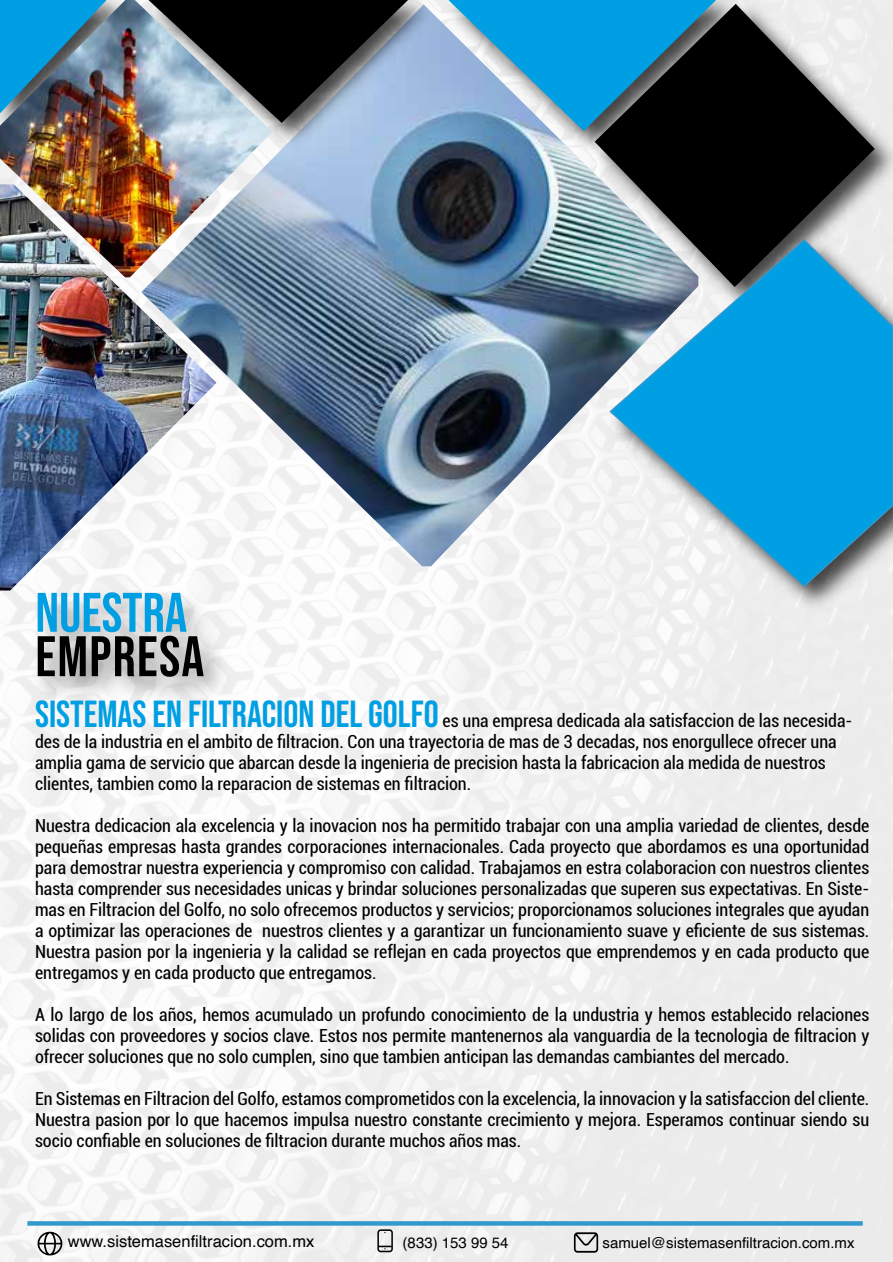
<style>
.page{position:relative;width:893px;height:1262px;background:#fff}
.page>*{position:absolute;margin:0;border:0;box-sizing:border-box;transform-origin:0 0}
.t1{font:57px "Bebas Neue";letter-spacing:.025em;color:#000}
.t2{font:55.5px "Bebas Neue";color:#009fe3}
.t3{font:condensed 18px/21px "Roboto";letter-spacing:-.005em;color:#000;text-align:justify}
.t4{font:16.5px "Helvetica";color:#000}
.t5{font:15px "Helvetica";color:#000}
.s1{font-family:"Bebas Neue";font-stretch:normal;font-size:37.5px;color:#009fe3}
</style>
<div class="page">
<img style="left:0;top:566px;width:893px;height:695px">
<img style="left:217px;top:156px;width:380px;height:410px">
<img style="left:583px;top:0;width:310px;height:320px">
<svg style="left:595px;top:4px;width:280px;height:283px;background:#5a5b5b"></svg>
<img style="left:434px;top:0;width:317px;height:164px">
<svg style="left:448px;top:0;width:268px;height:131px;background:#3488b0"></svg>
<img style="left:272px;top:0;width:171px;height:156px">
<svg style="left:272px;top:0;width:136px;height:123px;background:#414952"></svg>
<img style="left:0;top:0;width:272px;height:277px">
<img style="left:597px;top:227px;width:296px;height:393px">
<svg style="left:608px;top:238px;width:285px;height:350px;background:#50acd4"></svg>
<img style="left:23px;top:572px;width:319px;height:43px">
<img style="left:23px;top:615px;width:380px;height:116px">
<img style="left:0;top:184px;width:217px;height:406px">
<svg style="left:27px;top:1220px;width:836px;height:5px;background:#5fadd4"></svg>
<svg style="left:37px;top:1230px;width:26px;height:25px"></svg>
<svg style="left:377px;top:1228px;width:16px;height:23px"></svg>
<svg style="left:574px;top:1231px;width:24px;height:21px"></svg>
<h2 class="t2" style="left:35px;top:581px;width:153px">NUESTRA</h2>
<h1 class="t1" style="left:35px;top:624px;width:170px">EMPRESA</h1>
<p class="t3" style="left:35px;top:709px;width:819px;text-align:left"><span class="s1">SISTEMAS EN FILTRACION DEL GOLFO</span> es una empresa dedicada ala satisfaccion de las necesida&shy;des de la industria en el ambito de filtracion. Con una trayectoria de mas de 3 decadas, nos enorgullece ofrecer una amplia gama de servicio que abarcan desde la ingenieria de precision hasta la fabricacion ala medida de nuestros clientes, tambien como la reparacion de sistemas en filtracion.</p>
<p class="t3" style="left:35px;top:814px;width:836px">Nuestra dedicacion ala excelencia y la inovacion nos ha permitido trabajar con una amplia variedad de clientes, desde pequeñas empresas hasta grandes corporaciones internacionales. Cada proyecto que abordamos es una oportunidad para demostrar nuestra experiencia y compromiso con calidad. Trabajamos en estra colaboracion con nuestros clientes hasta comprender sus necesidades unicas y brindar soluciones personalizadas que superen sus expectativas. En Siste&shy;mas en Filtracion del Golfo, no solo ofrecemos productos y servicios; proporcionamos soluciones integrales que ayudan a optimizar las operaciones de nuestros clientes y a garantizar un funcionamiento suave y eficiente de sus sistemas.<br>Nuestra pasion por la ingenieria y la calidad se reflejan en cada proyectos que emprendemos y en cada producto que entregamos y en cada producto que entregamos.</p>
<p class="t3" style="left:35px;top:1003px;width:836px">A lo largo de los años, hemos acumulado un profundo conocimiento de la undustria y hemos establecido relaciones solidas con proveedores y socios clave. Estos nos permite mantenernos ala vanguardia de la tecnologia de filtracion y ofrecer soluciones que no solo cumplen, sino que tambien anticipan las demandas cambiantes del mercado.</p>
<p class="t3" style="left:35px;top:1087px;width:836px">En Sistemas en Filtracion del Golfo, estamos comprometidos con la excelencia, la innovacion y la satisfaccion del cliente.<br>Nuestra pasion por lo que hacemos impulsa nuestro constante crecimiento y mejora. Esperamos continuar siendo su socio confiable en soluciones de filtracion durante muchos años mas.</p>
<p class="t4" style="left:68px;top:1228px;width:248px">www.sistemasenfiltracion.com.mx</p>
<p class="t5" style="left:403px;top:1230px;width:107px">(833) 153 99 54</p>
<p class="t5" style="left:603px;top:1230px;width:253px">samuel@sistemasenfiltracion.com.mx</p>
</div>
